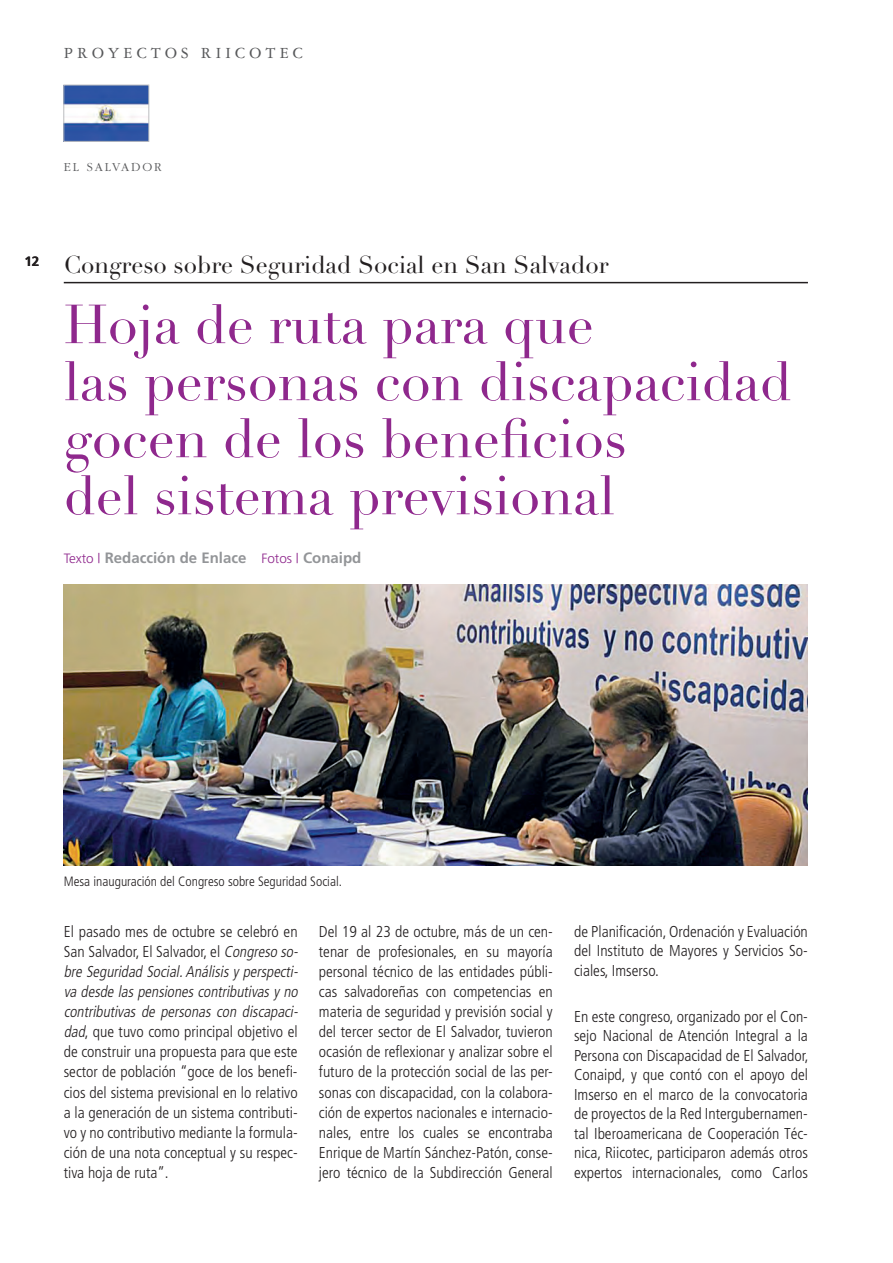
<style>
.page{position:relative;width:893px;height:1263px;background:#fff}
.page>*{position:absolute;margin:0;border:0;box-sizing:border-box;transform-origin:0 0}
.t1{font:54px/57px "Didot LH";color:#8f288d}
.t2{font:24px "Didot LH";color:#231f20}
.t3{font:16.5px "Garamond 3 LT Std";letter-spacing:.25em;color:#57585a}
.t4{font:300 condensed 15.75px/20.1px "Frutiger";color:#231f20;text-align:justify}
.t5{font:700 15px "Frutiger";color:#939598}
.t6{font:300 condensed 13.5px "Frutiger";color:#231f20}
.t7{font:700 13.5px "Frutiger";color:#231f20}
.t8{font:300 12.75px "ITC Garamond Std";letter-spacing:.15em;color:#57585a}
.s1{font-weight:300;font-size:13.5px;color:#8f288d}
.s2{font-style:italic}
</style>
<div class="page">
<hr style="left:892px;top:0;width:1px;height:1263px;background:#e7d8ea">
<hr style="left:64px;top:282px;width:744px;height:1px;background:#231f20">
<img style="left:66px;top:87px;width:81px;height:53px">
<div style="left:64px;top:85px;width:85px;height:57px;border:1px solid #bcbdc0"></div>
<img style="left:64px;top:585px;width:744px;height:280px">
<hr style="left:892px;top:1106px;width:1px;height:157px;background:#e21a21">
<p class="t3" style="left:64px;top:45px;width:241px">PROYECTOS RIICOTEC</p>
<p class="t8" style="left:64px;top:160px;width:99px">EL SALVADOR</p>
<p class="t7" style="left:24px;top:253px;width:17px">12</p>
<h2 class="t2" style="left:64px;top:251px;width:546px">Congreso sobre Seguridad Social en San Salvador</h2>
<h1 class="t1" style="left:64px;top:297px;width:729px">Hoja de ruta para que<br>las personas con discapacidad gocen de los beneficios<br>del sistema previsional</h1>
<p class="t5" style="left:64px;top:549px;width:299px"><span class="s1">Texto |</span> Redacción de Enlace <span class="s1">Fotos |</span> Conaipd</p>
<p class="t6" style="left:64px;top:874px;width:280px">Mesa inauguración del Congreso sobre Seguridad Social.</p>
<p class="t4" style="left:64px;top:921px;width:239px;text-align:left">El pasado mes de octubre se celebró en San Salvador, El Salvador, el <span class="s2">Congreso so&shy;bre Seguridad Social.Análisis y perspecti&shy;va desde las pensiones contributivas y no contributivas de personas con discapaci&shy;dad</span>, que tuvo como principal objetivo el de construir una propuesta para que este sector de población “goce de los benefi&shy;cios del sistema previsional en lo relativo a la generación de un sistema contributi&shy;vo y no contributivo mediante la formula&shy;ción de una nota conceptual y su respec&shy;tiva hoja de ruta”.</p>
<p class="t4" style="left:319px;top:921px;width:235px">Del 19 al 23 de octubre, más de un cen&shy;tenar de profesionales, en su mayoría personal técnico de las entidades públi&shy;cas salvadoreñas con competencias en materia de seguridad y previsión social y del tercer sector de El Salvador, tuvieron ocasión de reflexionar y analizar sobre el futuro de la protección social de las per&shy;sonas con discapacidad, con la colabora&shy;ción de expertos nacionales e internacio&shy;nales, entre los cuales se encontraba Enrique de Martín Sánchez-Patón, conse&shy;jero técnico de la Subdirección General</p>
<p class="t4" style="left:574px;top:922px;width:235px;line-height:19.5px">de Planificación, Ordenación y Evaluación del Instituto de Mayores y Servicios So&shy;ciales, Imserso.</p>
<p class="t4" style="left:574px;top:1007px;width:236px;line-height:19.5px">En este congreso, organizado por el Con&shy;sejo Nacional de Atención Integral a la Persona con Discapacidad de El Salvador, Conaipd, y que contó con el apoyo del Imserso en el marco de la convocatoria de proyectos de la Red Intergubernamen&shy;tal Iberoamericana de Cooperación Téc&shy;nica, Riicotec, participaron además otros expertos internacionales, como Carlos</p>
</div>
